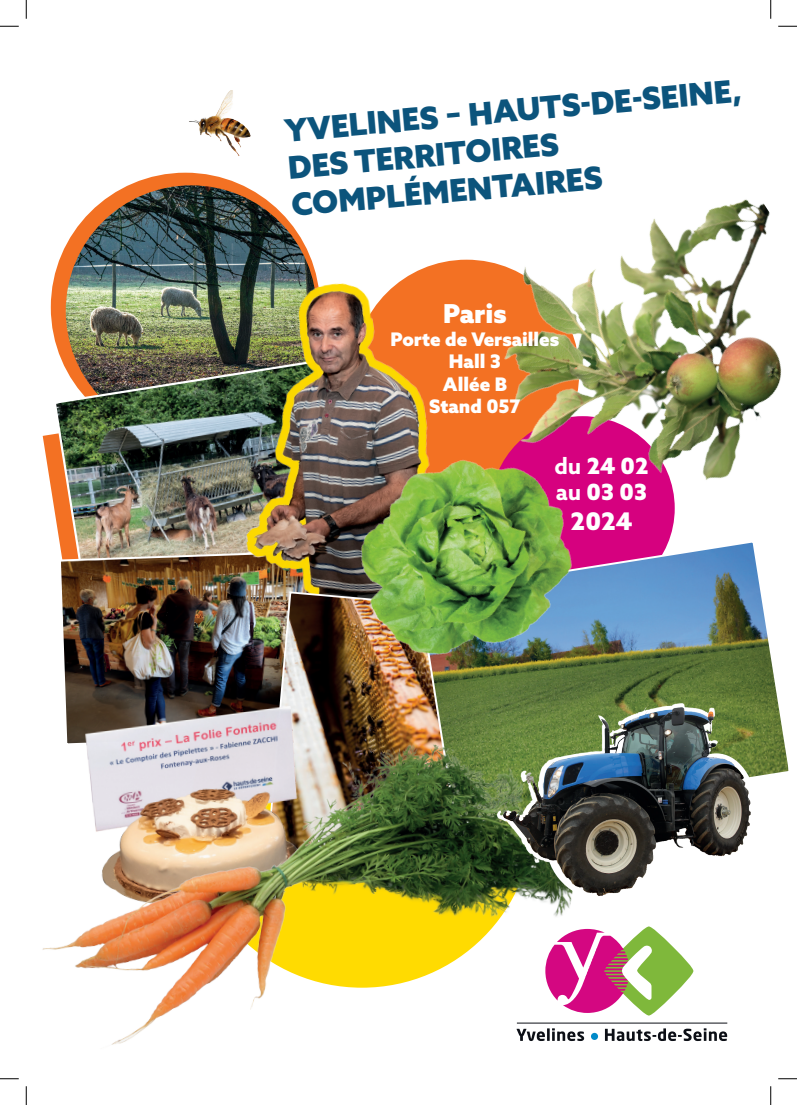
<style>
.page{position:relative;width:797px;height:1105px;background:#fff}
.page>*{position:absolute;margin:0;border:0;box-sizing:border-box;transform-origin:0 0}
.t1{font:900 31.12px/37.4px "Azo Web";color:#0c547c}
.t2{font:900 26.12px "Azo Web";color:#fff}
.t3{font:900 24.25px "Azo Web";color:#fff}
.t4{font:900 22.38px/26.8px "Azo Web";color:#fff}
.t5{font:900 18.75px/22.5px "Azo Web";color:#fff;text-align:center}
.s1{font-family:"Azo Sans";font-weight:700}
</style>
<div class="page">
<svg style="left:605px;top:1028px;width:122px;height:13px"></svg>
<hr style="left:517px;top:1023px;width:210px;height:1px;background:#0c0f16">
<div style="left:591px;top:1033px;width:7px;height:7px;background:#008ac8;border-radius:50%"></div>
<svg style="left:585px;top:926px;width:108px;height:89px"></svg>
<div style="left:51px;top:173px;width:269px;height:269px;background:#f37123;border-radius:50%"></div>
<img style="left:66px;top:185px;width:248px;height:174px">
<img style="left:52px;top:359px;width:146px;height:190px">
<img style="left:60px;top:549px;width:204px;height:173px">
<img style="left:189px;top:90px;width:62px;height:66px">
<img style="left:198px;top:266px;width:66px;height:375px">
<img style="left:212px;top:266px;width:207px;height:373px">
<img style="left:419px;top:199px;width:363px;height:340px">
<img style="left:264px;top:590px;width:153px;height:132px">
<img style="left:78px;top:697px;width:230px;height:25px">
<img style="left:417px;top:539px;width:356px;height:183px">
<img style="left:320px;top:425px;width:298px;height:263px">
<img style="left:42px;top:722px;width:543px;height:323px">
<img style="left:455px;top:671px;width:333px;height:234px">
<img style="left:499px;top:702px;width:253px;height:198px">
<svg style="left:0;top:25px;width:19px;height:2px"></svg>
<svg style="left:778px;top:25px;width:19px;height:2px"></svg>
<svg style="left:0;top:1078px;width:19px;height:1px"></svg>
<svg style="left:778px;top:1078px;width:19px;height:1px"></svg>
<svg style="left:25px;top:0;width:2px;height:19px"></svg>
<svg style="left:25px;top:1086px;width:2px;height:19px"></svg>
<svg style="left:770px;top:0;width:1px;height:19px"></svg>
<svg style="left:770px;top:1086px;width:1px;height:19px"></svg>
<p class="t1" style="left:283px;top:111px;width:460px;rotate:-5deg">YVELINES – HAUTS-DE-SEINE,<br>DES TERRITOIRES<br>COMPLÉMENTAIRES</p>
<p class="t2" style="left:443px;top:296px;width:65px">Paris</p>
<p class="t5" style="left:390px;top:327px;width:170px">Porte de Versailles<br>Hall 3<br>Allée B<br>Stand 057</p>
<p class="t4" style="left:554px;top:452px;width:96px"><span class="s1">du</span> 24 02 <span class="s1">au</span> 03 03</p>
<p class="t3" style="left:570px;top:505px;width:63px">2024</p>
</div>
